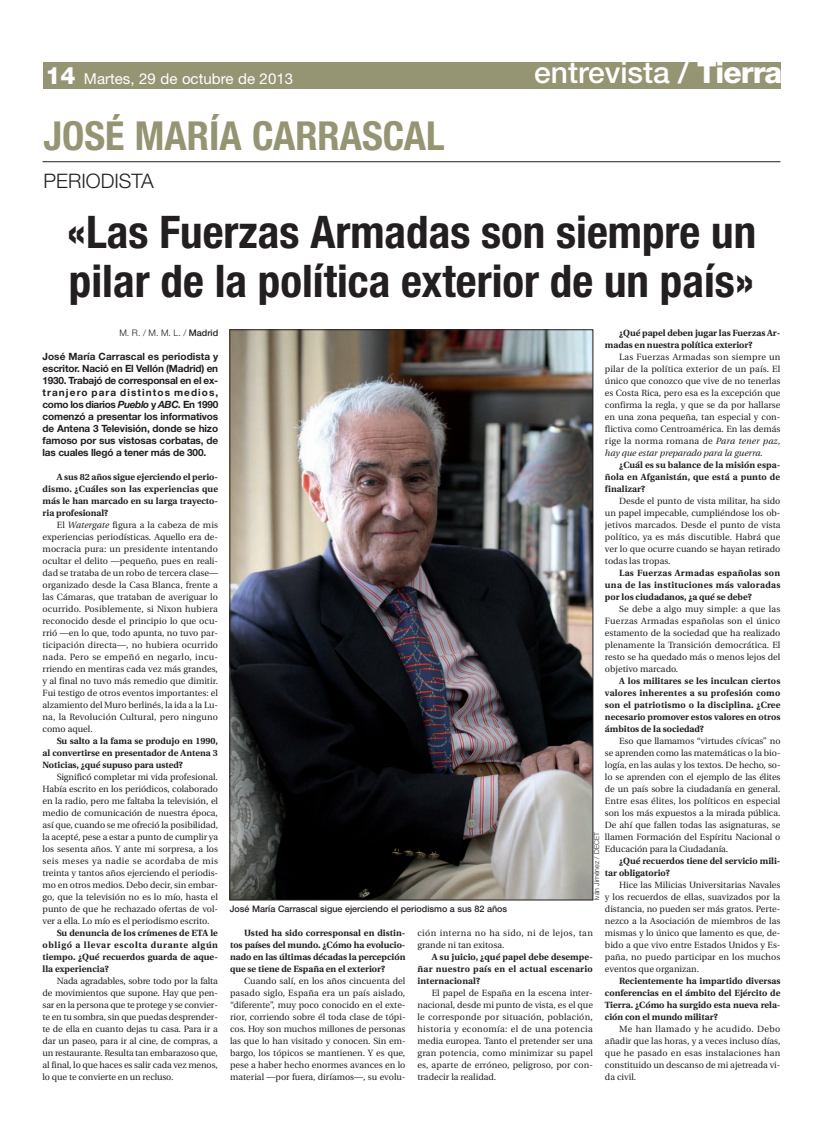
<style>
.page{position:relative;width:823px;height:1134px;background:#fff}
.page>*{position:absolute;margin:0;border:0;box-sizing:border-box;transform-origin:0 0}
.t1{font:700 condensed 45px/49px "Helvetica Neue";color:#231f20}
.t2{font:700 condensed 40px "Helvetica Neue";color:#959473}
.t3{font:500 30px "Helvetica Neue";color:#fff}
.t4{font:300 20px "Helvetica Neue";color:#231f20}
.t5{font:15px "Helvetica Neue";color:#fff}
.t6{font:700 10px/12px "Helvetica Neue";letter-spacing:-.015em;color:#231f20;text-align:justify}
.t7{font:9px/12px "Utopia";color:#231f20;text-align:justify}
.t8{font:700 9px/12px "Utopia";color:#231f20;text-align:justify}
.t9{font:500 9px "Helvetica Neue";color:#231f20}
.t10{font:9px/12px "Utopia";letter-spacing:.035em;color:#231f20}
.t11{font:300 9px "Helvetica Neue";color:#231f20}
.t12{font:300 7px "Helvetica Neue";color:#231f20}
.s1{font-weight:800;font-size:24px}
.s2{font-weight:800}
.s3{font-weight:500}
.s4{font-style:italic}
</style>
<div class="page">
<hr style="left:43px;top:161px;width:737px;height:1px;background:#231f20">
<img style="left:229px;top:330px;width:361px;height:570px">
<div style="left:43px;top:62px;width:737px;height:27px;background:#959473"></div>
<h3 class="t5" style="left:45px;top:73px;width:249px"><span class="s1">14</span> Martes, 29 de octubre de 2013</h3>
<h3 class="t3" style="left:533px;top:62px;width:250px">entrevista / <span class="s2">Tierra</span></h3>
<h2 class="t2" style="left:44px;top:121px;width:402px">JOSÉ MARÍA CARRASCAL</h2>
<h3 class="t4" style="left:44px;top:169px;width:112px">PERIODISTA</h3>
<h1 class="t1" style="left:67px;top:212px;width:690px">«Las Fuerzas Armadas son siempre un pilar de la política exterior de un país»</h1>
<p class="t11" style="left:119px;top:327px;width:100px">M. R. / M. M. L. / <span class="s3">Madrid</span></p>
<p class="t6" style="left:43px;top:351px;width:177px">José María Carrascal es periodista y escritor. Nació en El Vellón (Madrid) en 1930. Trabajó de corresponsal en el ex&shy;tranjero para distintos medios, como los diarios <span class="s4">Pueblo</span> y <span class="s4">ABC.</span> En 1990 comenzó a presentar los informativos de Antena 3 Televisión, donde se hizo famoso por sus vistosas corbatas, de las cuales llegó a tener más de 300.</p>
<p class="t8" style="left:43px;top:472px;width:177px;text-indent:14px">A sus 82 años sigue ejerciendo el perio&shy;dismo. ¿Cuáles son las experiencias que más le han marcado en su larga trayecto&shy;ria profesional?</p>
<p class="t7" style="left:43px;top:520px;width:177px;text-indent:14px">El <span class="s4">Watergate</span> figura a la cabeza de mis experiencias periodísticas. Aquello era de&shy;mocracia pura: un presidente intentando ocultar el delito —pequeño, pues en reali&shy;dad se trataba de un robo de tercera clase— organizado desde la Casa Blanca, frente a las Cámaras, que trataban de averiguar lo ocurrido. Posiblemente, si Nixon hubiera reconocido desde el principio lo que ocu&shy;rrió —en lo que, todo apunta, no tuvo par&shy;ticipación directa—, no hubiera ocurrido nada. Pero se empeñó en negarlo, incu&shy;rriendo en mentiras cada vez más grandes, y al final no tuvo más remedio que dimitir.<br>Fui testigo de otros eventos importantes: el alzamiento del Muro berlinés, la ida a la Lu&shy;na, la Revolución Cultural, pero ninguno como aquel.</p>
<p class="t8" style="left:43px;top:736px;width:177px;text-indent:14px">Su salto a la fama se produjo en 1990, al convertirse en presentador de Antena 3<br>Noticias, ¿qué supuso para usted?</p>
<p class="t7" style="left:43px;top:772px;width:177px;text-indent:14px">Significó completar mi vida profesional.<br>Había escrito en los periódicos, colaborado en la radio, pero me faltaba la televisión, el medio de comunicación de nuestra época, así que, cuando se me ofreció la posibilidad, la acepté, pese a estar a punto de cumplir ya los sesenta años. Y ante mi sorpresa, a los seis meses ya nadie se acordaba de mis treinta y tantos años ejerciendo el periodis&shy;mo en otros medios. Debo decir, sin embar&shy;go, que la televisión no es lo mío, hasta el punto de que he rechazado ofertas de vol&shy;ver a ella. Lo mío es el periodismo escrito.</p>
<p class="t8" style="left:42px;top:928px;width:177px;text-indent:14px">Su denuncia de los crímenes de ETA le obligó a llevar escolta durante algún tiempo. ¿Qué recuerdos guarda de aque&shy;lla experiencia?</p>
<p class="t7" style="left:42px;top:976px;width:177px;text-indent:14px">Nada agradables, sobre todo por la falta de movimientos que supone. Hay que pen&shy;sar en la persona que te protege y se convier&shy;te en tu sombra, sin que puedas desprender&shy;te de ella en cuanto dejas tu casa. Para ir a dar un paseo, para ir al cine, de compras, a un restaurante. Resulta tan embarazoso que, al final, lo que haces es salir cada vez menos, lo que te convierte en un recluso.</p>
<p class="t8" style="left:604px;top:327px;width:177px;text-indent:14px">¿Qué papel deben jugar las Fuerzas Ar&shy;madas en nuestra política exterior?</p>
<p class="t7" style="left:604px;top:351px;width:177px;text-indent:14px">Las Fuerzas Armadas son siempre un pilar de la política exterior de un país. El único que conozco que vive de no tenerlas es Costa Rica, pero esa es la excepción que confirma la regla, y que se da por hallarse en una zona pequeña, tan especial y con&shy;flictiva como Centroamérica. En las demás rige la norma romana de <span class="s4">Para tener paz, hay que estar preparado para la guerra.</span></p>
<p class="t8" style="left:604px;top:459px;width:177px;text-indent:14px">¿Cuál es su balance de la misión espa&shy;ñola en Afganistán, que está a punto de finalizar?</p>
<p class="t7" style="left:604px;top:495px;width:177px;text-indent:14px">Desde el punto de vista militar, ha sido un papel impecable, cumpliéndose los ob&shy;jetivos marcados. Desde el punto de vista político, ya es más discutible. Habrá que ver lo que ocurre cuando se hayan retirado todas las tropas.</p>
<p class="t8" style="left:604px;top:567px;width:177px;text-indent:14px">Las Fuerzas Armadas españolas son una de las instituciones más valoradas por los ciudadanos, ¿a qué se debe?</p>
<p class="t7" style="left:604px;top:603px;width:177px;text-indent:14px">Se debe a algo muy simple: a que las Fuerzas Armadas españolas son el único estamento de la sociedad que ha realizado plenamente la Transición democrática. El resto se ha quedado más o menos lejos del objetivo marcado.</p>
<p class="t8" style="left:604px;top:675px;width:177px;text-indent:14px">A los militares se les inculcan ciertos valores inherentes a su profesión como son el patriotismo o la disciplina. ¿Cree necesario promover estos valores en otros ámbitos de la sociedad?</p>
<p class="t7" style="left:604px;top:735px;width:177px;text-indent:14px">Eso que llamamos “virtudes cívicas” no se aprenden como las matemáticas o la bio&shy;logía, en las aulas y los textos. De hecho, so&shy;lo se aprenden con el ejemplo de las élites de un país sobre la ciudadanía en general.<br>Entre esas élites, los políticos en especial son los más expuestos a la mirada pública.<br>De ahí que fallen todas las asignaturas, se llamen Formación del Espíritu Nacional o Educación para la Ciudadanía.</p>
<p class="t8" style="left:604px;top:855px;width:177px;text-indent:14px">¿Qué recuerdos tiene del servicio mili&shy;tar obligatorio?</p>
<p class="t7" style="left:604px;top:879px;width:177px;text-indent:14px">Hice las Milicias Universitarias Navales y los recuerdos de ellas, suavizados por la distancia, no pueden ser más gratos. Perte&shy;nezco a la Asociación de miembros de las mismas y lo único que lamento es que, de&shy;bido a que vivo entre Estados Unidos y Es&shy;paña, no puedo participar en los muchos eventos que organizan.</p>
<p class="t8" style="left:604px;top:975px;width:177px;text-indent:14px">Recientemente ha impartido diversas conferencias en el ámbito del Ejército de Tierra. ¿Cómo ha surgido esta nueva rela&shy;ción con el mundo militar?</p>
<p class="t7" style="left:604px;top:1023px;width:177px;text-indent:14px">Me han llamado y he acudido. Debo añadir que las horas, y a veces incluso días, que he pasado en esas instalaciones han constituido un descanso de mi ajetreada vi&shy;da civil.</p>
<p class="t12" style="left:592px;top:900px;width:69px;rotate:-90deg">Iván Jiménez / DECET</p>
<p class="t9" style="left:230px;top:906px;width:279px">José María Carrascal sigue ejerciendo el periodismo a sus 82 años</p>
<p class="t10" style="left:417px;top:928px;width:177px">ción interna no ha sido, ni de lejos, tan grande ni tan exitosa.</p>
<p class="t8" style="left:417px;top:952px;width:177px;text-indent:14px">A su juicio, ¿qué papel debe desempe&shy;ñar nuestro país en el actual escenario internacional?</p>
<p class="t7" style="left:417px;top:987px;width:177px;text-indent:14px">El papel de España en la escena inter&shy;nacional, desde mi punto de vista, es el que le corresponde por situación, población, historia y economía: el de una potencia media europea. Tanto el pretender ser una gran potencia, como minimizar su papel es, aparte de erróneo, peligroso, por con&shy;tradecir la realidad.</p>
<p class="t8" style="left:230px;top:928px;width:177px;text-indent:14px">Usted ha sido corresponsal en distin&shy;tos países del mundo. ¿Cómo ha evolucio&shy;nado en las últimas décadas la percepción que se tiene de España en el exterior?</p>
<p class="t7" style="left:230px;top:976px;width:177px;text-indent:14px">Cuando salí, en los años cincuenta del pasado siglo, España era un país aislado, “diferente”, muy poco conocido en el exte&shy;rior, corriendo sobre él toda clase de tópi&shy;cos. Hoy son muchos millones de personas las que lo han visitado y conocen. Sin em&shy;bargo, los tópicos se mantienen. Y es que, pese a haber hecho enormes avances en lo material —por fuera, diríamos—, su evolu-</p>
</div>
